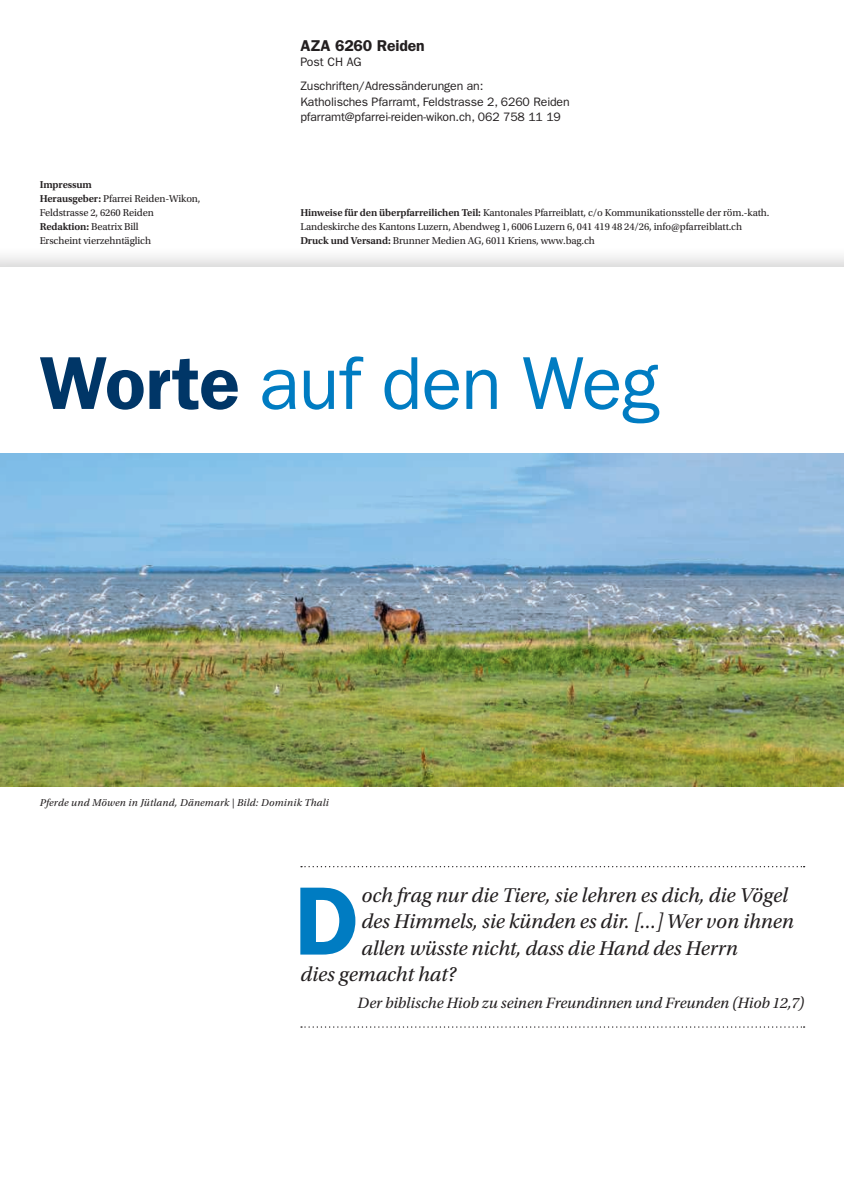
<style>
.page{position:relative;width:844px;height:1191px;background:#fff}
.page>*{position:absolute;margin:0;border:0;box-sizing:border-box;transform-origin:0 0}
.t1{font:600 97.48px "ITC Franklin Gothic Std";color:#007cc2}
.t2{font:75.25px "ITC Franklin Gothic Std";letter-spacing:-.01em;color:#007cc2}
.t3{font:italic 21px "Utopia Std";color:#231f20}
.t4{font:italic 15.75px "Utopia Std";color:#231f20}
.t5{font:600 15.75px "ITC Franklin Gothic Std";letter-spacing:-.01em;color:#231f20}
.t6{font:12.25px/23.6px "ITC Franklin Gothic Std";letter-spacing:-.01em;color:#231f20}
.t7{font:10.5px/14px "Utopia Std";letter-spacing:-.01em;color:#231f20}
.t8{font:italic 10.5px "Utopia Std";letter-spacing:.02em;color:#231f20}
.s1{font-weight:600}
.s2{font-weight:600;color:#003667}
</style>
<div class="page">
<div style="left:0;top:245px;width:843px;height:946px;background:#231f20;opacity:.2"></div>
<div style="left:0;top:267px;width:843px;height:924px;background:#fff"></div>
<img style="left:0;top:454px;width:843px;height:332px">
<svg style="left:301px;top:866px;width:503px;height:1px"></svg>
<svg style="left:301px;top:1026px;width:503px;height:1px"></svg>
<p class="t7" style="left:40px;top:178px;width:162px"><span class="s1">Impressum<br>Herausgeber:</span> Pfarrei Reiden-Wikon,<br>Feldstrasse 2, 6260 Reiden<br><span class="s1">Redaktion:</span> Beatrix Bill<br>Erscheint vierzehntäglich</p>
<h3 class="t5" style="left:300px;top:36px;width:126px">AZA 6260 Reiden</h3>
<p class="t6" style="left:300px;top:50px;width:184px">Post CH AG<br>Zuschriften/Adressänderungen an:</p>
<p class="t6" style="left:300px;top:94px;width:271px;line-height:15.8px">Katholisches Pfarramt, Feldstrasse 2, 6260 Reiden pfarramt@pfarrei-reiden-wikon.ch, 062 758 11 19</p>
<p class="t7" style="left:300px;top:206px;width:470px"><span class="s1">Hinweise für den überpfarreilichen Teil:</span> Kantonales Pfarreiblatt, c/o Kommunikationsstelle der röm.-kath.<br>Landeskirche des Kantons Luzern, Abendweg 1, 6006 Luzern 6, 041 419 48 24/26, info@pfarreiblatt.ch<br><span class="s1">Druck und Versand:</span> Brunner Medien AG, 6011 Kriens, www.bag.ch</p>
<h2 class="t2" style="left:40px;top:340px;width:621px"><span class="s2">Worte</span> auf den Weg</h2>
<p class="t8" style="left:40px;top:797px;width:291px">Pferde und Möwen in Jütland, Dänemark | Bild: Dominik Thali</p>
<h1 class="t1" style="left:294px;top:863px;width:66px">D</h1>
<h3 class="t3" style="left:361px;top:883px;width:428px">och frag nur die Tiere, sie lehren es dich, die Vögel</h3>
<h3 class="t3" style="left:361px;top:910px;width:434px">des Himmels, sie künden es dir. [...] Wer von ihnen</h3>
<h3 class="t3" style="left:361px;top:936px;width:378px">allen wüsste nicht, dass die Hand des Herrn</h3>
<h3 class="t3" style="left:300px;top:962px;width:157px">dies gemacht hat?</h3>
<h3 class="t4" style="left:357px;top:994px;width:448px">Der biblische Hiob zu seinen Freundinnen und Freunden (Hiob 12,7)</h3>
</div>
